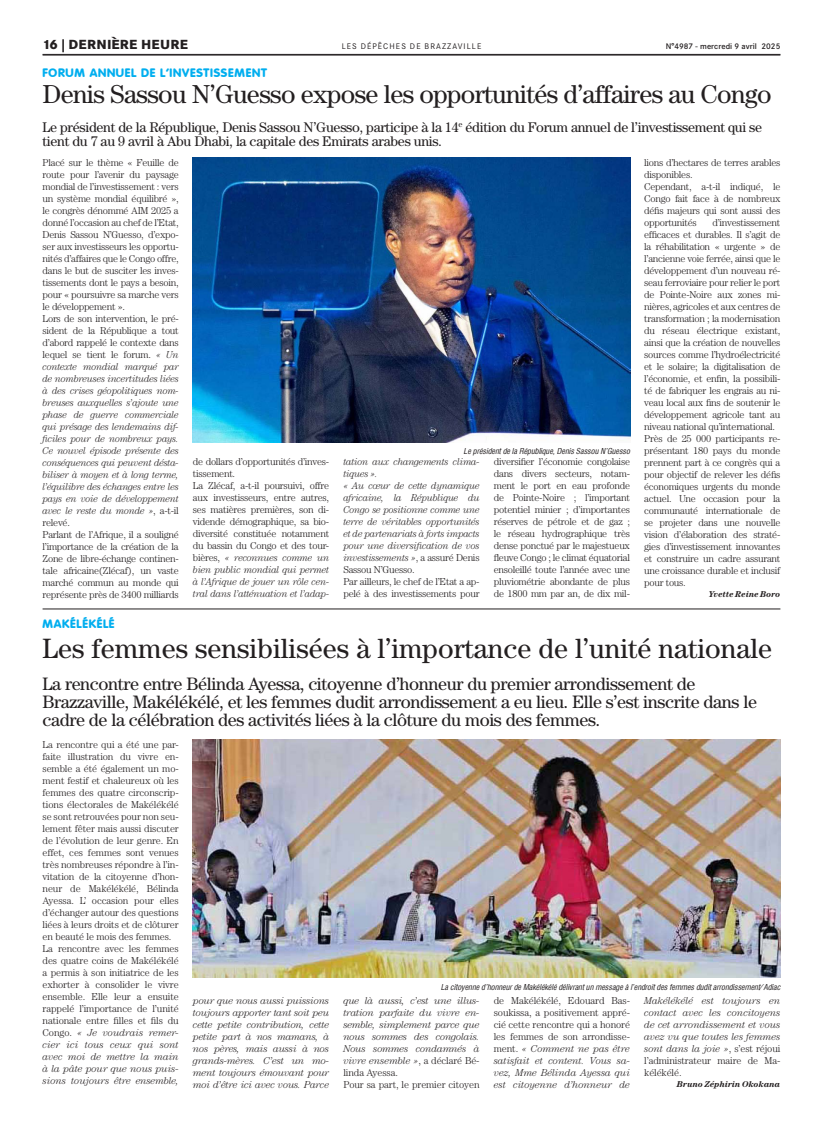
<style>
.page{position:relative;width:823px;height:1134px;background:#fff}
.page>*{position:absolute;margin:0;border:0;box-sizing:border-box;transform-origin:0 0}
.t1{font:28px "Century";color:#231f20}
.t2{font:26px "Century";letter-spacing:-.025em;color:#231f20}
.t3{font:18px/18px "Century";letter-spacing:-.02em;color:#231f20}
.t4{font:14px/14px "Century";letter-spacing:-.02em;color:#231f20}
.t5{font:800 13px "Corporate SBQ";letter-spacing:.02em;color:#231f20}
.t6{font:800 12px "Corporate Rounded";letter-spacing:.06em;color:#00aeef}
.t7{font:300 10px/12px "Century";letter-spacing:-.025em;color:#231f20}
.t8{font:italic 300 10px/12px "Century";letter-spacing:-.025em;color:#231f20;text-align:justify}
.t9{font:italic 300 10px/12px "Century";letter-spacing:-.025em;color:#231f20;scale:.95 1}
.t10{font:italic 700 8.5px "Century";color:#231f20}
.t11{font:italic 8px "Corporate Condensed";color:#231f20}
.t12{font:500 8px "Corporate SBQ";color:#231f20}
.t13{font:8px "Corporate SBQ";letter-spacing:.135em;color:#231f20}
.s1{font-style:italic}
.s2{font-style:normal}
</style>
<div class="page">
<hr style="left:43px;top:54px;width:737px;height:1px;background:#231f20">
<hr style="left:43px;top:55px;width:737px;height:1px;background:#231f20">
<img style="left:193px;top:740px;width:587px;height:237px">
<hr style="left:43px;top:608px;width:737px;height:1px;background:#231f20">
<img style="left:193px;top:158px;width:436px;height:285px">
<h3 class="t5" style="left:43px;top:36px;width:147px">16 | DERNIÈRE HEURE</h3>
<p class="t13" style="left:341px;top:41px;width:141px">LES DÉPÊCHES DE BRAZZAVILLE</p>
<p class="t12" style="left:665px;top:42px;width:116px">N°4987 - mercredi 9 avril 2025</p>
<p class="t6" style="left:43px;top:66px;width:225px">FORUM ANNUEL DE L’INVESTISSEMENT</p>
<h2 class="t2" style="left:43px;top:79px;width:730px">Denis Sassou N’Guesso expose les opportunités d’affaires au Congo</h2>
<h3 class="t4" style="left:43px;top:120px;width:720px">Le président de la République, Denis Sassou N’Guesso, participe à la 14<sup>e</sup> édition du Forum annuel de l’investissement qui se tient du 7 au 9 avril à Abu Dhabi, la capitale des Emirats arabes unis.</h3>
<p class="t7" style="left:43px;top:156px;width:138px">Placé sur le thème « Feuille de route pour l’avenir du paysage mondial de l’investissement : vers un système mondial équilibré », le congrès dénommé AIM 2025 a donné l’occasion au chef de l’Etat,<br>Denis Sassou N’Guesso, d’expo&shy;ser aux investisseurs les opportu&shy;nités d’affaires que le Congo offre, dans le but de susciter les inves&shy;tissements dont le pays a besoin, pour « poursuivre sa marche vers le développement ».<br>Lors de son intervention, le pré&shy;sident de la République a tout d’abord rappelé le contexte dans lequel se tient le forum. <span class="s1">« Un contexte mondial marqué par de nombreuses incertitudes liées à des crises géopolitiques nom&shy;breuses auxquelles s’ajoute une phase de guerre commerciale qui présage des lendemains dif&shy;ficiles pour de nombreux pays.<br>Ce nouvel épisode présente des conséquences qui peuvent désta&shy;biliser à moyen et à long terme, l’équilibre des échanges entre les pays en voie de développement avec le reste du monde »</span>, a-t-il relevé.<br>Parlant de l’Afrique, il a souligné l’importance de la création de la<br>Zone de libre-échange continen&shy;tale africaine(Zlécaf), un vaste marché commun au monde qui représente près de 3400 milliards</p>
<p class="t11" style="left:463px;top:446px;width:168px">Le président de la République, Denis Sassou N’Guesso</p>
<p class="t7" style="left:193px;top:456px;width:138px">de dollars d’opportunités d’inves&shy;tissement.<br>La Zlécaf, a-t-il poursuivi, offre aux investisseurs, entre autres, ses matières premières, son di&shy;vidende démographique, sa bio&shy;diversité constituée notamment du bassin du Congo et des tour&shy;bières, <span class="s1">« reconnues comme un bien public mondial qui permet à l’Afrique de jouer un rôle cen&shy;tral dans l’atténuation et l’adap-</span></p>
<p class="t9" style="left:343px;top:456px;width:145px">tation aux changements clima&shy;tiques ».<br>« Au cœur de cette dynamique africaine, la République du<br>Congo se positionne comme une terre de véritables opportunités et de partenariats à forts impacts pour une diversification de vos investissements »<span class="s2">, a assuré Denis<br>Sassou N’Guesso.<br>Par ailleurs, le chef de l’Etat a ap&shy;pelé à des investissements pour</span></p>
<p class="t7" style="left:493px;top:456px;width:138px;text-align:justify">diversifier l’économie congolaise dans divers secteurs, notam&shy;ment le port en eau profonde de Pointe-Noire ; l’important potentiel minier ; d’importantes réserves de pétrole et de gaz ; le réseau hydrographique très dense ponctué par le majestueux fleuve Congo ; le climat équatorial ensoleillé toute l’année avec une pluviométrie abondante de plus de 1800 mm par an, de dix mil-</p>
<p class="t7" style="left:643px;top:156px;width:138px">lions d’hectares de terres arables disponibles.<br>Cependant, a-t-il indiqué, le<br>Congo fait face à de nombreux défis majeurs qui sont aussi des opportunités</p>
<p class="t7" style="left:643px;top:216px;width:138px;text-indent:68px">d’investissement efficaces et durables. Il s’agit de la réhabilitation « urgente » de l’ancienne voie ferrée, ainsi que le développement d’un nouveau ré&shy;seau ferroviaire pour relier le port de Pointe-Noire aux zones mi&shy;nières, agricoles et aux centres de transformation ; la modernisation du réseau électrique existant, ainsi que la création de nouvelles sources comme l’hydroélectricité et le solaire; la digitalisation de l’économie, et enfin, la possibili&shy;té de fabriquer les engrais au ni&shy;veau local aux fins de soutenir le développement agricole tant au niveau national qu’international.<br>Près de 25 000 participants re&shy;présentant 180 pays du monde prennent part à ce congrès qui a pour objectif de relever les défis économiques urgents du monde actuel. Une occasion pour la communauté internationale de se projeter dans une nouvelle vision d’élaboration des straté&shy;gies d’investissement innovantes et construire un cadre assurant une croissance durable et inclusif pour tous.</p>
<p class="t10" style="left:708px;top:589px;width:73px">Yvette Reine Boro</p>
<p class="t6" style="left:43px;top:616px;width:73px">MAKÉLÉKÉLÉ</p>
<h1 class="t1" style="left:43px;top:632px;width:730px">Les femmes sensibilisées à l’importance de l’unité nationale</h1>
<p class="t3" style="left:43px;top:674px;width:715px">La rencontre entre Bélinda Ayessa, citoyenne d’honneur du premier arrondissement de<br>Brazzaville, Makélékélé, et les femmes dudit arrondissement a eu lieu. Elle s’est inscrite dans le cadre de la célébration des activités liées à la clôture du mois des femmes.</p>
<p class="t7" style="left:43px;top:738px;width:138px">La rencontre qui a été une par&shy;faite illustration du vivre en&shy;semble a été également un mo&shy;ment festif et chaleureux où les femmes des quatre circonscrip&shy;tions électorales de Makélékélé se sont retrouvées pour non seu&shy;lement fêter mais aussi discuter de l’évolution de leur genre. En effet, ces femmes sont venues très nombreuses répondre à l’in&shy;vitation de la citoyenne d’hon&shy;neur de Makélékélé, Bélinda<br>Ayessa. L’ occasion pour elles d’échanger autour des questions liées à leurs droits et de clôturer en beauté le mois des femmes.<br>La rencontre avec les femmes des quatre coins de Makélékélé a permis à son initiatrice de les exhorter à consolider le vivre ensemble. Elle leur a ensuite rappelé l’importance de l’unité nationale entre filles et fils du<br>Congo. <span class="s1">« Je voudrais remer&shy;cier ici tous ceux qui sont avec moi de mettre la main à la pâte pour que nous puis&shy;sions toujours être ensemble,</span></p>
<p class="t11" style="left:440px;top:982px;width:341px">La citoyenne d’honneur de Makélékélé délivrant un message à l’endroit des femmes dudit arrondissement/ Adiac</p>
<p class="t8" style="left:193px;top:994px;width:138px">pour que nous aussi puissions toujours apporter tant soit peu cette petite contribution, cette petite part à nos mamans, à nos pères, mais aussi à nos grands-mères. C’est un mo&shy;ment toujours émouvant pour moi d’être ici avec vous. Parce</p>
<p class="t8" style="left:343px;top:994px;width:138px;text-align:left">que là aussi, c’est une illus&shy;tration parfaite du vivre en&shy;semble, simplement parce que nous sommes des congolais.<br>Nous sommes condamnés à vivre ensemble »<span class="s2">, a déclaré Bé&shy;linda Ayessa.<br>Pour sa part, le premier citoyen</span></p>
<p class="t7" style="left:493px;top:994px;width:138px;text-align:justify">de Makélékélé, Edouard Bas&shy;soukissa, a positivement appré&shy;cié cette rencontre qui a honoré les femmes de son arrondisse&shy;ment. <span class="s1">« Comment ne pas être satisfait et content. Vous sa&shy;vez, Mme Bélinda Ayessa qui est citoyenne d’honneur de</span></p>
<p class="t8" style="left:643px;top:994px;width:138px">Makélékélé est toujours en contact avec les concitoyens de cet arrondissement et vous avez vu que toutes les femmes sont dans la joie »<span class="s2">, s’est réjoui l’administrateur maire de Ma&shy;kélékélé.</span></p>
<p class="t10" style="left:676px;top:1079px;width:105px">Bruno Zéphirin Okokana</p>
</div>
